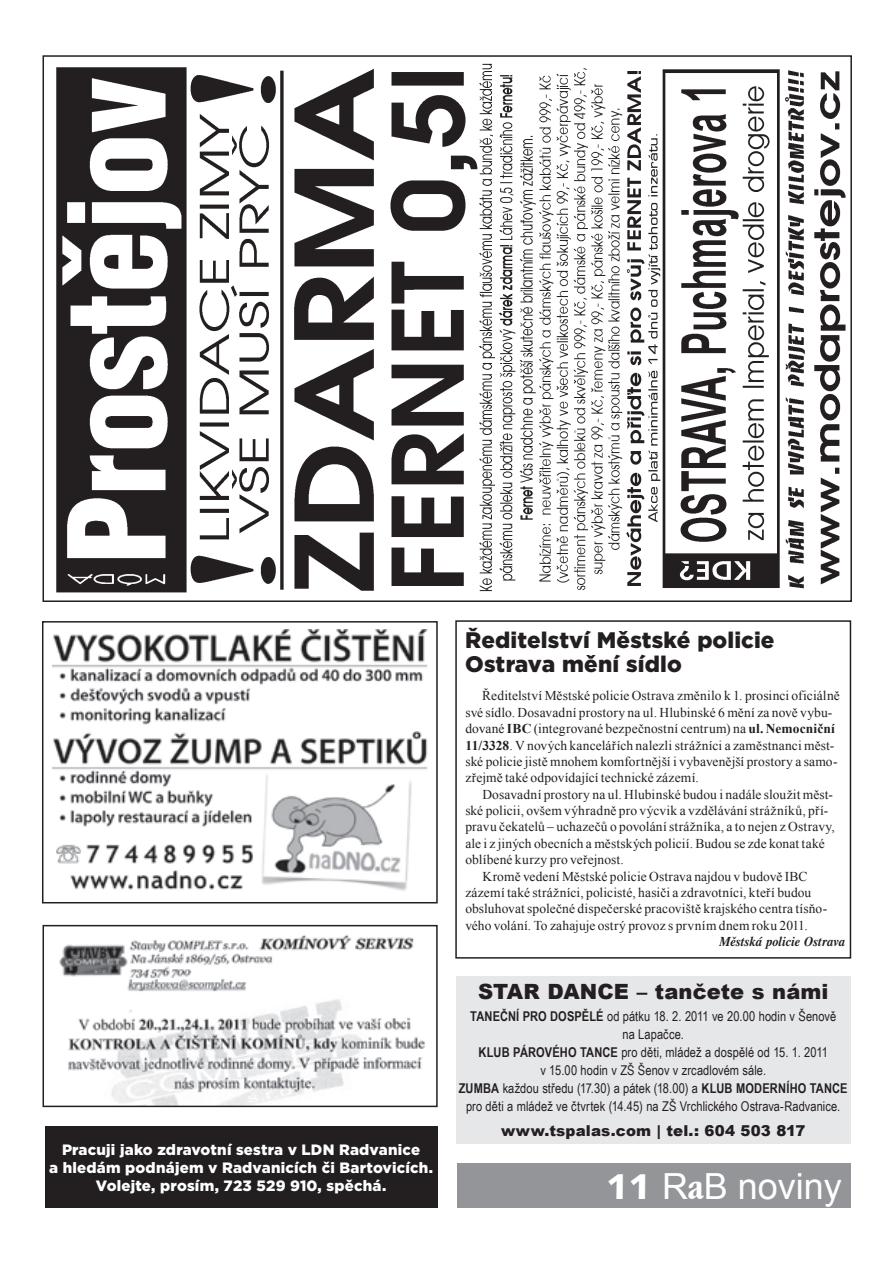
<style>
.page{position:relative;width:893px;height:1263px;background:#fff}
.page>*{position:absolute;margin:0;border:0;box-sizing:border-box;transform-origin:0 0}
.t1{font:36px "Arial";color:#fff}
.t2{font:900 22.5px/24px "Gotham";color:#231f20}
.t3{font:900 21px "Arial";letter-spacing:.005em;color:#231f20}
.t4{font:900 15px/18px "Gotham";letter-spacing:.01em;color:#fff;text-align:center}
.t5{font:900 15px "Arial";letter-spacing:.01em;color:#231f20}
.t6{font:13.5px/16.4px "Times New Roman";letter-spacing:.01em;color:#231f20}
.t7{font:13.5px/18px "Arial Narrow";letter-spacing:.005em;color:#231f20;text-align:center}
.t8{font:italic 700 13.5px "Dutch 801 Rm BTCE";letter-spacing:.01em;color:#231f20;scale:.95 1}
.s1{font-weight:700}
.s2{font-family:"Humanist 531 BT Black A"}
.s3{font-family:"Garamond IT Cby BT";font-weight:700;font-stretch:condensed}
</style>
<div class="page">
<div style="left:457px;top:1163px;width:393px;height:45px;background:#939598"></div>
<div style="left:45px;top:1126px;width:392px;height:82px;background:#231f20"></div>
<div style="left:456px;top:976px;width:394px;height:168px;background:#e6e7e9"></div>
<div style="left:455px;top:620px;width:396px;height:339px;border:2px solid #231f20"></div>
<img style="left:59px;top:934px;width:366px;height:170px">
<div style="left:43px;top:925px;width:395px;height:182px;border:2px solid #231f20"></div>
<img style="left:52px;top:629px;width:376px;height:262px">
<div style="left:42px;top:621px;width:396px;height:282px;border:2px solid #231f20"></div>
<img style="left:56px;top:63px;width:790px;height:530px">
<p class="t4" style="left:49px;top:1140px;width:385px">Pracuji jako zdravotní sestra v LD N Radvanice<br>a hledám podnájem v Radvanicích či Bartovicích.<br>Volejte, prosím, 723 529 910, spěchá.</p>
<h2 class="t2" style="left:465px;top:628px;width:311px">Ředitelství Městské policie<br>Ostrava mění sídlo</h2>
<p class="t6" style="left:465px;top:687px;width:376px;text-indent:17px">Ředitelství Městské policie Ostrava změnilo k 1. prosinci oficiálně své sídlo. Dosavadní prostory na ul. Hlubinské 6 mění za nově vybu&shy;dované <span class="s1">IBC</span> (integrované bezpečnostní centrum) na <span class="s1">ul. Nemocniční 11/3328</span>. V nových kancelářích nalezli strážníci a zaměstnanci měst&shy;ské policie jistě mnohem komfortnější i vybavenější prostory a samo&shy;zřejmě také odpovídající technické zázemí.</p>
<p class="t6" style="left:482px;top:786px;width:352px">Dosavadní prostory na ul. Hlubinské budou i nadále sloužit měst-</p>
<p class="t6" style="left:465px;top:802px;width:365px">ské policii, ovšem výhradně pro výcvik a vzdělávání strážníků, pří-</p>
<p class="t6" style="left:465px;top:818px;width:371px">pravu čekatelů – uchazečů o povolání strážníka, a to nejen z Ostravy,</p>
<p class="t6" style="left:465px;top:835px;width:361px">ale i z jiných obecních a městských policií. Budou se zde konat také</p>
<p class="t6" style="left:465px;top:851px;width:160px">oblíbené kurzy pro veřejnost.</p>
<p class="t6" style="left:482px;top:868px;width:327px">Kromě vedení Městské policie Ostrava najdou v budově IBC</p>
<p class="t6" style="left:465px;top:884px;width:347px">zázemí také strážníci, policisté, hasiči a zdravotníci, kteří budou</p>
<p class="t6" style="left:465px;top:900px;width:363px">obsluhovat společné dispečerské pracoviště krajského centra tísňo-</p>
<p class="t6" style="left:465px;top:917px;width:344px">vého volání. To zahajuje ostrý provoz s prvním dnem roku 2011.</p>
<p class="t8" style="left:719px;top:933px;width:134px">Městská policie Ostrava</p>
<h3 class="t3" style="left:478px;top:976px;width:352px">STAR DANCE – tančete s námi</h3>
<p class="t7" style="left:459px;top:1007px;width:390px"><span class="s1">TANEČNÍ PRO DOSPĚLÉ</span> od pátku 18. 2. 2011 ve 20.00 hodin v Šenově<br>na Lapačce.<br><span class="s1">KLUB PÁROVÉHO TANCE</span> pro děti, mládež a dospělé od 15. 1. 2011<br>v 15.00 hodin v ZŠ Šenov v zrcadlovém sále.<br><span class="s1">ZUMBA</span> každou středu (17.30) a pátek (18.00) a <span class="s1">KLUB MODERNÍHO TANCE </span>pro děti a mládež ve čtvrtek (14.45) na ZŠ Vrchlického Ostrava-Radvanice.</p>
<p class="t5" style="left:501px;top:1119px;width:306px">www.tspalas.com | tel.: 604 503 817</p>
<h1 class="t1" style="left:606px;top:1163px;width:237px"><span class="s2">11</span> R<span class="s3">a</span>B noviny</h1>
</div>
